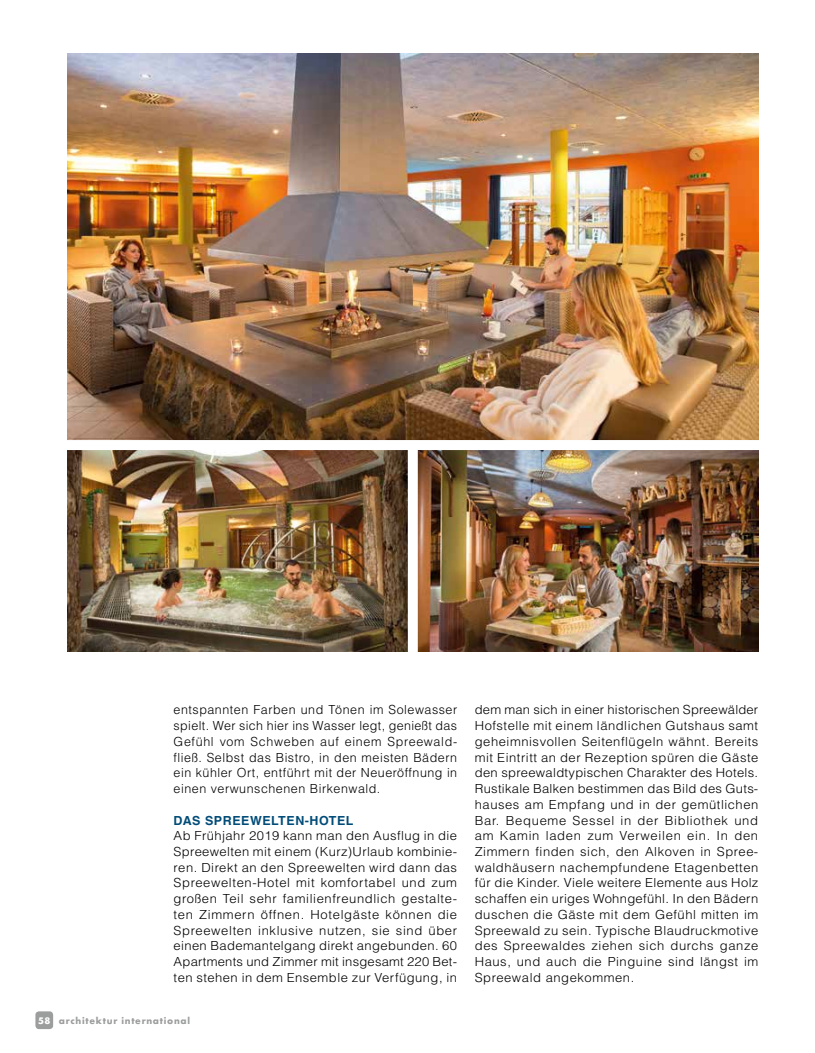
<style>
.page{position:relative;width:815px;height:1053px;background:#fff}
.page>*{position:absolute;margin:0;border:0;box-sizing:border-box;transform-origin:0 0}
.t1{font:300 12.5px/15.8px "Helvetica LT Std";letter-spacing:.04em;color:#000;text-align:justify;scale:1.04 1}
.t2{font:300 12.5px/15.8px "Helvetica LT Std";letter-spacing:.04em;color:#000;text-align:justify}
.t3{font:700 12.5px "Helvetica LT Com";letter-spacing:.04em;color:#004c78}
.t4{font:700 8.75px "Futura";letter-spacing:.085em;color:#9c9d9d}
.s1{color:#fff}
</style>
<div class="page">
<div style="left:35px;top:1011px;width:18px;height:17px;background:#9c9d9d;border-radius:4px"></div>
<img style="left:67px;top:54px;width:691px;height:597px">
<div style="left:58px;top:440px;width:716px;height:10px;background:#fff"></div>
<div style="left:408px;top:445px;width:10px;height:222px;background:#fff"></div>
<p class="t2" style="left:174px;top:702px;width:285px">entspannten Farben und Tönen im Solewasser spielt. Wer sich hier ins Wasser legt, genießt das Gefühl vom Schweben auf einem Spreewald&shy;fließ. Selbst das Bistro, in den meisten Bädern ein kühler Ort, entführt mit der Neueröffnung in einen verwunschenen Birkenwald.</p>
<p class="t3" style="left:174px;top:812px;width:181px">DAS SPREEWELTEN-HOTEL</p>
<p class="t1" style="left:174px;top:827px;width:274px">Ab Frühjahr 2019 kann man den Ausflug in die Spreewelten mit einem (Kurz)Urlaub kombinie&shy;ren. Direkt an den Spreewelten wird dann das Spreewelten-Hotel mit komfortabel und zum großen Teil sehr familienfreundlich gestalte&shy;ten Zimmern öffnen. Hotelgäste können die Spreewelten inklusive nutzen, sie sind über einen Bademantelgang direkt angebunden. 60<br>Apartments und Zimmer mit insgesamt 220 Bet&shy;ten stehen in dem Ensemble zur Verfügung, in</p>
<p class="t4" style="left:38px;top:1014px;width:153px"><span class="s1">58</span> architektur international</p>
<p class="t1" style="left:475px;top:702px;width:274px">dem man sich in einer historischen Spreewälder Hofstelle mit einem ländlichen Gutshaus samt geheimnisvollen Seitenflügeln wähnt. Bereits mit Eintritt an der Rezeption spüren die Gäste den spreewaldtypischen Charakter des Hotels.<br>Rustikale Balken bestimmen das Bild des Guts&shy;hauses am Empfang und in der gemütlichen Bar. Bequeme Sessel in der Bibliothek und am Kamin laden zum Verweilen ein. In den Zimmern finden sich, den Alkoven in Spree&shy;waldhäusern nachempfundene Etagenbetten für die Kinder. Viele weitere Elemente aus Holz schaffen ein uriges Wohngefühl. In den Bädern duschen die Gäste mit dem Gefühl mitten im Spreewald zu sein. Typische Blaudruckmotive des Spreewaldes ziehen sich durchs ganze Haus, und auch die Pinguine sind längst im Spreewald angekommen.</p>
</div>
